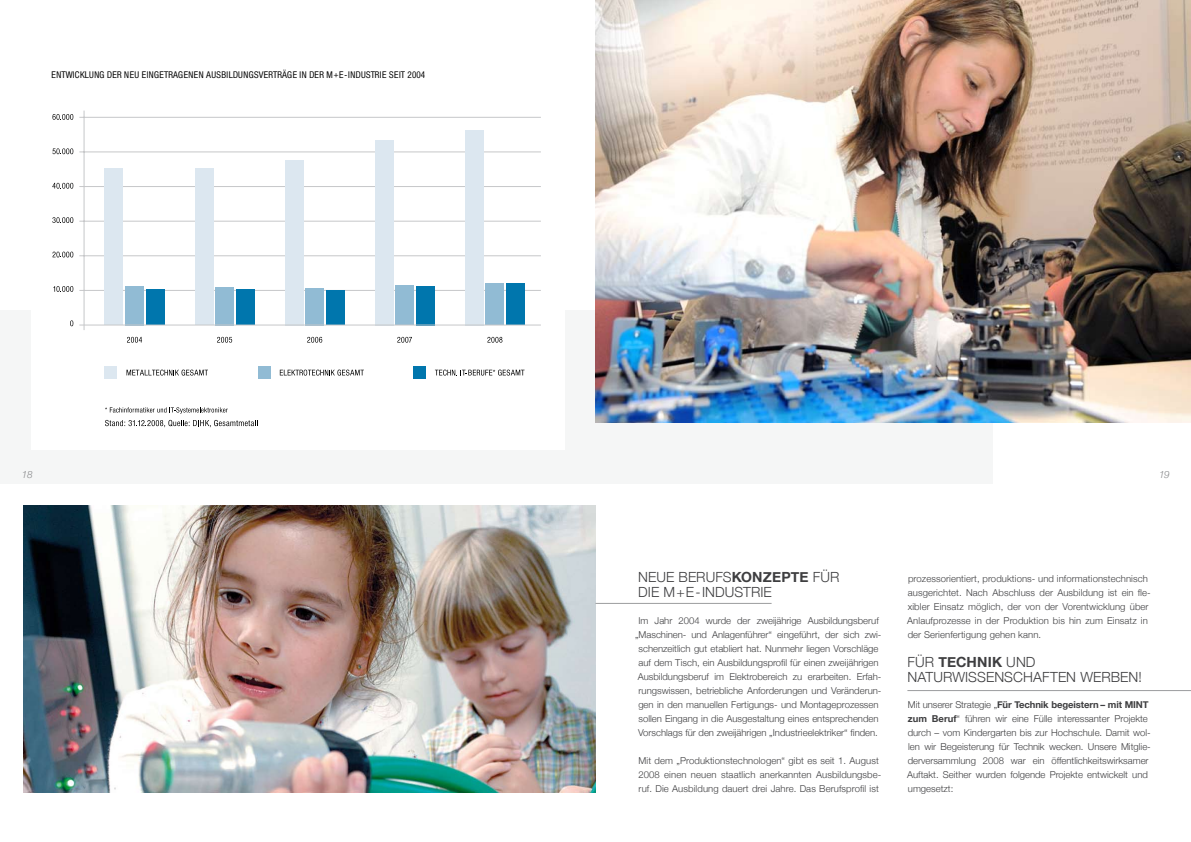
<style>
.page{position:relative;width:1191px;height:842px;background:#fff}
.page>*{position:absolute;margin:0;border:0;box-sizing:border-box;transform-origin:0 0}
.t1{font:300 14px/15px "Helvetica Neue";letter-spacing:.005em;color:#3e3e40}
.t2{font:italic 300 10px "Helvetica Neue";color:#87888a}
.t3{font:300 9.5px/14px "Helvetica Neue";color:#3e3e40}
.t4{font:300 9.5px "Helvetica Con BQ";letter-spacing:.01em;color:#000}
.s1{font-weight:700}
</style>
<div class="page">
<div style="left:0;top:310px;width:992px;height:174px;background:#f4f5f5"></div>
<img style="left:595px;top:0;width:596px;height:423px">
<img style="left:23px;top:505px;width:572px;height:287px">
<hr style="left:907px;top:690px;width:284px;height:1px;background:#9c9d9f">
<hr style="left:595px;top:603px;width:176px;height:1px;background:#9c9d9f">
<div style="left:31px;top:98px;width:533px;height:352px;background:#fff"></div>
<svg style="left:435px;top:370px;width:89px;height:6px"></svg>
<div style="left:414px;top:366px;width:12px;height:12px;background:#0076ad"></div>
<svg style="left:280px;top:370px;width:84px;height:6px"></svg>
<div style="left:258px;top:366px;width:12px;height:12px;background:#91bbd4"></div>
<svg style="left:127px;top:370px;width:81px;height:6px"></svg>
<div style="left:105px;top:366px;width:12px;height:12px;background:#dce7f0"></div>
<svg style="left:70px;top:320px;width:3px;height:6px"></svg>
<svg style="left:53px;top:286px;width:20px;height:6px"></svg>
<svg style="left:53px;top:252px;width:20px;height:5px"></svg>
<svg style="left:52px;top:217px;width:21px;height:6px"></svg>
<svg style="left:52px;top:183px;width:21px;height:6px"></svg>
<svg style="left:52px;top:114px;width:21px;height:6px"></svg>
<hr style="left:84px;top:111px;width:1px;height:219px;background:#c6c7c9">
<hr style="left:79px;top:117px;width:462px;height:1px;background:#c6c7c9">
<hr style="left:79px;top:152px;width:462px;height:1px;background:#c6c7c9">
<hr style="left:79px;top:186px;width:462px;height:1px;background:#c6c7c9">
<hr style="left:79px;top:221px;width:462px;height:1px;background:#c6c7c9">
<hr style="left:79px;top:256px;width:462px;height:1px;background:#c6c7c9">
<hr style="left:79px;top:290px;width:462px;height:1px;background:#c6c7c9">
<svg style="left:52px;top:148px;width:21px;height:6px"></svg>
<svg style="left:217px;top:337px;width:15px;height:6px"></svg>
<div style="left:195px;top:168px;width:18px;height:157px;background:#dce7f0"></div>
<div style="left:215px;top:287px;width:19px;height:38px;background:#91bbd4"></div>
<div style="left:236px;top:290px;width:18px;height:35px;background:#0076ad"></div>
<svg style="left:307px;top:337px;width:15px;height:6px"></svg>
<div style="left:285px;top:160px;width:18px;height:165px;background:#dce7f0"></div>
<div style="left:306px;top:288px;width:18px;height:37px;background:#91bbd4"></div>
<div style="left:326px;top:291px;width:18px;height:34px;background:#0076ad"></div>
<svg style="left:397px;top:337px;width:15px;height:6px"></svg>
<div style="left:375px;top:140px;width:18px;height:185px;background:#dce7f0"></div>
<div style="left:396px;top:285px;width:18px;height:40px;background:#91bbd4"></div>
<div style="left:416px;top:286px;width:18px;height:39px;background:#0076ad"></div>
<svg style="left:487px;top:337px;width:15px;height:6px"></svg>
<div style="left:465px;top:130px;width:18px;height:195px;background:#dce7f0"></div>
<div style="left:486px;top:283px;width:18px;height:42px;background:#91bbd4"></div>
<div style="left:506px;top:283px;width:18px;height:42px;background:#0076ad"></div>
<svg style="left:127px;top:337px;width:15px;height:6px"></svg>
<div style="left:125px;top:286px;width:19px;height:39px;background:#91bbd4"></div>
<div style="left:146px;top:290px;width:18px;height:35px;background:#0076ad"></div>
<div style="left:105px;top:168px;width:18px;height:157px;background:#dce7f0"></div>
<hr style="left:79px;top:325px;width:462px;height:1px;background:#c6c7c9">
<svg style="left:105px;top:420px;width:153px;height:7px"></svg>
<svg style="left:105px;top:407px;width:123px;height:7px"></svg>
<p class="t4" style="left:52px;top:69px;width:40px">ENTWICKLUNG</p>
<p class="t4" style="left:107px;top:69px;width:6px">DER</p>
<p class="t4" style="left:124px;top:69px;width:6px">NEU</p>
<p class="t4" style="left:142px;top:69px;width:6px">EINGETRAGENEN</p>
<p class="t4" style="left:206px;top:69px;width:26px">AUSBILDUNGSVERTR</p>
<p class="t4" style="left:282px;top:69px;width:33px">ÄGEINDER</p>
<p class="t4" style="left:326px;top:69px;width:30px">M+E-INDUSTRIE</p>
<p class="t4" style="left:389px;top:69px;width:5px">SEIT</p>
<p class="t4" style="left:407px;top:69px;width:19px">2004</p>
<p class="t2" style="left:22px;top:469px;width:12px">18</p>
<p class="t2" style="left:1159px;top:469px;width:12px">19</p>
<h1 class="t1" style="left:638px;top:569px;width:203px">Neue Berufs<span class="s1">konzepte</span> für die M +E-Industrie</h1>
<p class="t3" style="left:635px;top:613px;width:248px;text-align:center">Im Jahr 2004 wurde der zweijährige Ausbildungsberuf „Maschinen- und Anlagenführer“ eingeführt, der sich zwi&shy;schenzeitlich gut etabliert hat. Nunmehr liegen Vorschläge auf dem Tisch, ein Ausbildungsprofil für einen zweijährigen Ausbildungsberuf im Elektrobereich zu erarbeiten. Erfah&shy;rungswissen, betriebliche Anforderungen und Veränderun&shy;gen in den manuellen Fertigungs- und Montageprozessen sollen Eingang in die Ausgestaltung eines entsprechenden Vorschlags für den zweijährigen „Industrieelektriker“ finden.</p>
<p class="t3" style="left:638px;top:753px;width:244px">Mit dem „Produktionstechnologen“ gibt es seit 1. August<br>2008 einen neuen staatlich anerkannten Ausbildungsbe&shy;ruf. Die Ausbildung dauert drei Jahre. Das Berufsprofil ist</p>
<p class="t3" style="left:907px;top:571px;width:245px">prozessorientiert, produktions- und informationstechnisch ausgerichtet. Nach Abschluss der Ausbildung ist ein fle&shy;xibler Einsatz möglich, der von der Vorentwicklung über Anlaufprozesse in der Produktion bis hin zum Einsatz in der Serienfertigung gehen kann.</p>
<h1 class="t1" style="left:907px;top:654px;width:236px">Für <span class="s1">Technik</span> und<br>Naturwissenschaften werben!</h1>
<p class="t3" style="left:907px;top:697px;width:245px">Mit unserer Strategie „<span class="s1">Für Technik begeistern – mit MINT zum Beruf</span>“ führen wir eine Fülle interessanter Projekte durch – vom Kindergarten bis zur Hochschule. Damit wol&shy;len wir Begeisterung für Technik wecken. Unsere Mitglie&shy;derversammlung 2008 war ein öffentlichkeitswirksamer Auftakt. Seither wurden folgende Projekte entwickelt und umgesetzt:</p>
</div>
